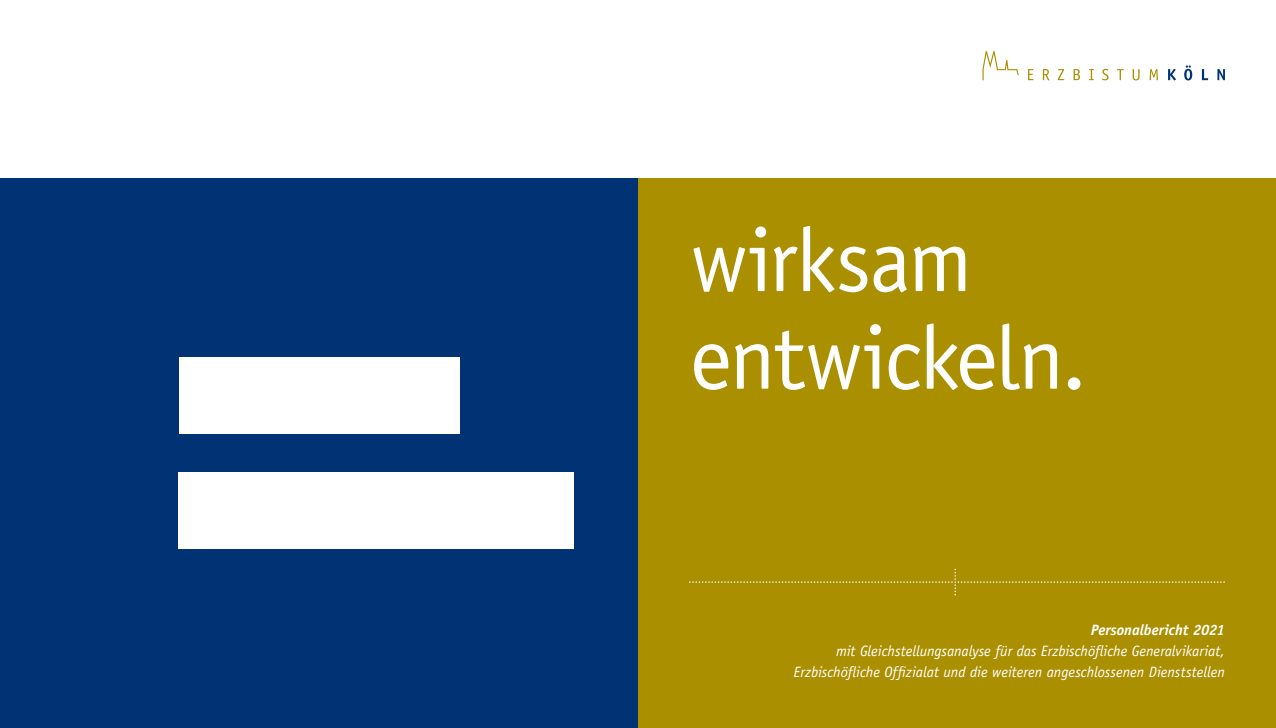
<style>
.page{position:relative;width:1276px;height:728px;background:#fff}
.page>*{position:absolute;margin:0;border:0;box-sizing:border-box;transform-origin:0 0}
.t1{font:90px/97.5px "Officina Sans";letter-spacing:-.025em;color:#fff}
.t2{font:italic 15px/21px "Officina Sans";color:#fff;text-align:right}
.t3{font:italic 700 15px "Officina Sans";color:#fff}
</style>
<div class="page">
<svg style="left:1168px;top:69px;width:8px;height:11px"></svg>
<svg style="left:1184px;top:65px;width:8px;height:15px"></svg>
<svg style="left:1202px;top:69px;width:6px;height:11px"></svg>
<svg style="left:1217px;top:69px;width:8px;height:11px"></svg>
<svg style="left:1028px;top:69px;width:5px;height:11px"></svg>
<svg style="left:1043px;top:69px;width:6px;height:11px"></svg>
<svg style="left:1057px;top:69px;width:7px;height:11px"></svg>
<svg style="left:1073px;top:69px;width:7px;height:11px"></svg>
<svg style="left:1089px;top:69px;width:4px;height:11px"></svg>
<svg style="left:1102px;top:69px;width:6px;height:11px"></svg>
<svg style="left:1117px;top:69px;width:6px;height:11px"></svg>
<svg style="left:1132px;top:69px;width:7px;height:11px"></svg>
<svg style="left:1149px;top:69px;width:9px;height:11px"></svg>
<svg style="left:982px;top:51px;width:36px;height:29px"></svg>
<div style="left:638px;top:179px;width:638px;height:548px;background:#aa8f00"></div>
<svg style="left:689px;top:568px;width:535px;height:27px"></svg>
<div style="left:0;top:179px;width:638px;height:548px;background:#003274"></div>
<div style="left:179px;top:472px;width:395px;height:77px;background:#fff"></div>
<div style="left:179px;top:357px;width:280px;height:77px;background:#fff"></div>
<h1 class="t1" style="left:690px;top:212px;width:399px">wirksam entwickeln.</h1>
<p class="t3" style="left:1090px;top:620px;width:136px">Personalbericht 2021</p>
<p class="t2" style="left:793px;top:640px;width:433px">mit Gleichstellungsanalyse für das Erzbischöfliche Generalvikariat,<br>Erzbischöfliche Offizialat und die weiteren angeschlossenen Dienststellen</p>
</div>
